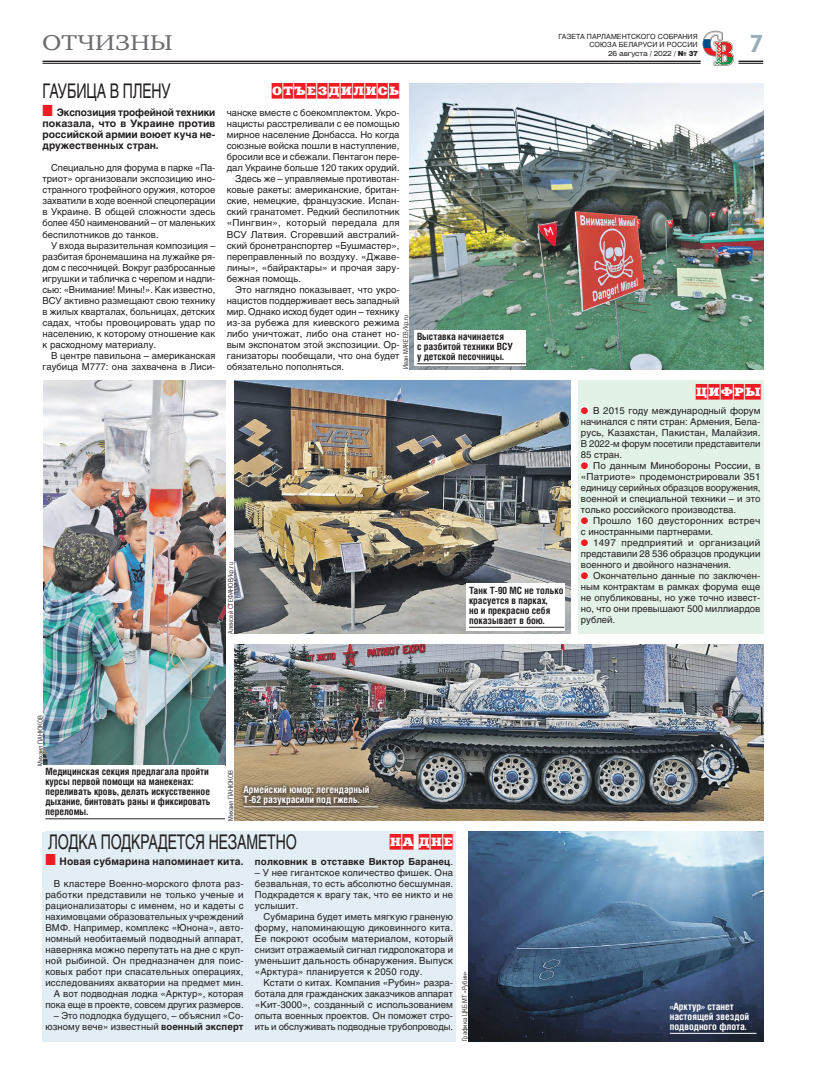
<style>
.page{position:relative;width:820px;height:1078px;background:#fff}
.page>*{position:absolute;margin:0;border:0;box-sizing:border-box;transform-origin:0 0}
.t1{font:700 24px "Paper Gothic";color:#99aeb9}
.t2{font:22px "Charter ITC";letter-spacing:.01em;color:#6c6d70;scale:1.2 1}
.Zag2{font:20px "Helios";letter-spacing:-.01em;color:#231f20;scale:.7 1}
.Rubrika{font:12px "Xenia Cameo C";letter-spacing:.075em;color:#ee1d23;scale:1.2 1}
.t3{font:700 10.2px/11px "Helios";color:#231f20;text-align:justify}
.Fotopodpis{font:700 10px/10px "Helios Cond";color:#231f20}
.Fotopodpis-2{font:700 10px/10px "Helios Cond";color:#fff}
.text2{font:9.5px/11px "Helios";color:#231f20;text-align:justify}
.text2-2{font:700 9.5px "Helios";letter-spacing:.02em;color:#231f20}
.Fotokor{font:7px "Paper Gothic";color:#231f20}
.t4{font:7px "Helios";letter-spacing:.01em;color:#231f20}
.t5{font:7px "Helios Ext";letter-spacing:-.03em;color:#231f20}
.s1{font-family:"Helios";font-weight:900}
.s2{color:#ee1d23}
.s3{font-weight:700}
.s4{font-weight:400}
</style>
<div class="page">
<hr style="left:43px;top:61px;width:657px;height:1px;background:#231f20">
<hr style="left:43px;top:63px;width:657px;height:1px;background:#231f20">
<svg style="left:700px;top:30px;width:63px;height:36px"></svg>
<img style="left:44px;top:380px;width:181px;height:385px">
<img style="left:234px;top:380px;width:336px;height:253px">
<div style="left:578px;top:380px;width:185px;height:253px;background:#e3f2e7"></div>
<div style="left:580px;top:406px;width:9px;height:8px;border:2px solid #fff;border-radius:50%"></div>
<div style="left:580px;top:461px;width:9px;height:8px;border:2px solid #fff;border-radius:50%"></div>
<div style="left:580px;top:516px;width:9px;height:8px;border:2px solid #fff;border-radius:50%"></div>
<div style="left:580px;top:538px;width:9px;height:8px;border:2px solid #fff;border-radius:50%"></div>
<div style="left:580px;top:571px;width:9px;height:8px;border:2px solid #fff;border-radius:50%"></div>
<div style="left:43px;top:831px;width:413px;height:209px;background:#e2eef4"></div>
<img style="left:234px;top:644px;width:529px;height:176px">
<img style="left:468px;top:831px;width:295px;height:209px">
<div style="left:390px;top:833px;width:62px;height:15px;background:#fff"></div>
<img style="left:409px;top:83px;width:354px;height:286px">
<div style="left:695px;top:384px;width:65px;height:15px;background:#fff"></div>
<hr style="left:45px;top:818px;width:180px;height:1px;background:#231f20">
<div style="left:238px;top:780px;width:145px;height:32px;background:#231f20;opacity:.75"></div>
<hr style="left:243px;top:806px;width:135px;height:1px;background:#fff">
<div style="left:466px;top:583px;width:98px;height:47px;background:#fff"></div>
<hr style="left:469px;top:626px;width:95px;height:1px;background:#231f20">
<div style="left:414px;top:330px;width:111px;height:36px;background:#fff"></div>
<hr style="left:417px;top:363px;width:108px;height:1px;background:#231f20">
<hr style="left:669px;top:1032px;width:87px;height:1px;background:#fff">
<p class="t4" style="left:558px;top:32px;width:141px">ГАЗЕТА ПАРЛАМЕНТСКОГО СОБРАНИЯ</p>
<p class="t2" style="left:42px;top:29px;width:110px">ОТЧИЗНЫ</p>
<p class="t4" style="left:589px;top:40px;width:110px">СОЮЗА БЕЛАРУСИ И РОССИИ</p>
<p class="t5" style="left:607px;top:49px;width:91px">26 августа / 2022 / <span class="s1">№ 37</span></p>
<p class="Zag2" style="left:43px;top:78px;width:185px">ГАУБИЦА В ПЛЕНУ</p>
<p class="Rubrika" style="left:272px;top:83px;width:108px">ОТЪЕЗДИЛИСЬ</p>
<p class="t3" style="left:43px;top:107px;width:174px"><span class="s2">■</span> Экспозиция трофейной техники показала, что в Украине против российской армии воюет куча не&shy;дружественных стран.</p>
<p class="text2" style="left:43px;top:162px;width:174px;text-indent:9px">Специально для форума в парке «Па&shy;триот» организовали экспозицию ино&shy;странного трофейного оружия, которое захватили в ходе военной спецоперации в Украине. В общей сложности здесь более 450 наименований – от маленьких беспилотников до танков.</p>
<p class="text2" style="left:43px;top:239px;width:174px;text-indent:9px">У входа выразительная композиция – разбитая бронемашина на лужайке ря&shy;дом с песочницей. Вокруг разбросанные игрушки и табличка с черепом и надпи&shy;сью: «Внимание! Мины!». Как известно, ВСУ активно размещают свою технику в жилых кварталах, больницах, детских садах, чтобы провоцировать удар по населению, к которому отношение как к расходному материалу.</p>
<p class="text2" style="left:43px;top:349px;width:174px;text-align:right">В центре павильона – американская гаубица М777: она захвачена в Лиси-</p>
<p class="text2" style="left:227px;top:107px;width:174px">чанске вместе с боекомплектом. Укро&shy;нацисты расстреливали с ее помощью мирное население Донбасса. Но когда союзные войска пошли в наступление, бросили все и сбежали. Пентагон пере&shy;дал Украине больше 120 таких орудий.</p>
<p class="text2" style="left:227px;top:173px;width:174px;text-indent:9px">Здесь же – управляемые противотан&shy;ковые ракеты: американские, британ&shy;ские, немецкие, французские. Испан&shy;ский гранатомет. Редкий беспилотник «Пингвин», который передала для ВСУ Латвия. Сгоревший австралий&shy;ский бронетранспортер «Бушмастер», переправленный по воздуху. «Джаве&shy;лины», «байрактары» и прочая зару&shy;бежная помощь.</p>
<p class="text2" style="left:227px;top:283px;width:174px;text-indent:9px">Это наглядно показывает, что укро&shy;нацистов поддерживает весь западный мир. Однако исход будет один – технику из-за рубежа для киевского режима либо уничтожат, либо она станет но&shy;вым экспонатом этой экспозиции. Ор&shy;ганизаторы пообещали, что она будет обязательно пополняться.</p>
<p class="Fotokor" style="left:401px;top:369px;width:56px;rotate:-90deg">Иван МАКЕЕВ/kp.ru</p>
<p class="Fotopodpis" style="left:417px;top:332px;width:97px">Выставка начинается<br>с разбитой техники ВСУ у детской песочницы.</p>
<h1 class="t1" style="left:749px;top:30px;width:15px">7</h1>
<p class="Fotokor" style="left:226px;top:633px;width:73px;rotate:-90deg">Алексей СТЕФАНОВ/kp.ru</p>
<p class="Fotopodpis" style="left:469px;top:585px;width:96px">Танк Т-90 МС не только красуется в парках,<br>но и прекрасно себя показывает в бою.</p>
<p class="Rubrika" style="left:695px;top:384px;width:56px">ЦИФРЫ</p>
<p class="text2" style="left:580px;top:404px;width:181px"><span class="s2">●</span> В 2015 году международный форум начинался с пяти стран: Армения, Бела&shy;русь, Казахстан, Пакистан, Малайзия.<br>В 2022-м форум посетили представители 85 стран.</p>
<p class="text2" style="left:580px;top:459px;width:181px"><span class="s2">●</span> По данным Минобороны России, в «Патриоте» продемонстрировали 351 единицу серийных образцов вооружения, военной и специальной техники – и это только российского производства.</p>
<p class="text2" style="left:580px;top:514px;width:181px"><span class="s2">●</span> Прошло 160 двусторонних встреч с иностранными партнерами.</p>
<p class="text2" style="left:580px;top:536px;width:181px"><span class="s2">●</span> 1497 предприятий и организаций представили 28 536 образцов продукции военного и двойного назначения.</p>
<p class="text2" style="left:580px;top:569px;width:181px"><span class="s2">●</span> Окончательно данные по заключен&shy;ным контрактам в рамках форума еще не опубликованы, но уже точно извест&shy;но, что они превышают 500 миллиардов рублей.</p>
<p class="Fotokor" style="left:36px;top:765px;width:52px;rotate:-90deg">Михаил ПАНЮКОВ</p>
<p class="Fotopodpis" style="left:45px;top:766px;width:166px">Медицинская секция предлагала пройти курсы первой помощи на манекенах: переливать кровь, делать искусственное дыхание, бинтовать раны и фиксировать переломы.</p>
<p class="Fotokor" style="left:226px;top:820px;width:52px;rotate:-90deg">Михаил ПАНЮКОВ</p>
<p class="Fotopodpis-2" style="left:243px;top:784px;width:127px">Армейский юмор: легендарный<br>Т-62 разукрасили под гжель.</p>
<p class="Zag2" style="left:48px;top:829px;width:356px">ЛОДКА ПОДКРАДЕТСЯ НЕЗАМЕТНО</p>
<p class="Rubrika" style="left:390px;top:833px;width:54px">НА ДНЕ</p>
<p class="t3" style="left:45px;top:855px;width:200px"><span class="s2">■</span> Новая субмарина напоминает кита.</p>
<p class="text2" style="left:45px;top:877px;width:200px;text-indent:9px">В кластере Военно-морского флота раз&shy;работки представили не только ученые и рационализаторы с именем, но и кадеты с нахимовцами образовательных учреждений ВМФ. Например, комплекс «Юнона», авто&shy;номный необитаемый подводный аппарат, наверняка можно перепутать на дне с круп&shy;ной рыбиной. Он предназначен для поис&shy;ковых работ при спасательных операциях, исследованиях акватории на предмет мин.</p>
<p class="text2" style="left:45px;top:987px;width:200px;text-align:right">А вот подводная лодка «Арктур», которая пока еще в проекте, совсем других размеров.</p>
<p class="text2" style="left:45px;top:1009px;width:200px;text-align:right">– Это подлодка будущего, – объяснил «Со&shy;юзному вече» известный <span class="s3">военный эксперт</span></p>
<p class="text2-2" style="left:255px;top:855px;width:200px">полковник в отставке Виктор Баранец<span class="s4">.</span></p>
<p class="text2" style="left:255px;top:866px;width:200px">– У нее гигантское количество фишек. Она безвальная, то есть абсолютно бесшумная.<br>Подкрадется к врагу так, что ее никто и не услышит.</p>
<p class="text2" style="left:255px;top:910px;width:200px;text-indent:9px">Субмарина будет иметь мягкую граненую форму, напоминающую диковинного кита.<br>Ее покроют особым материалом, который снизит отражаемый сигнал гидролокатора и уменьшит дальность обнаружения. Выпуск «Арктура» планируется к 2050 году.</p>
<p class="text2" style="left:255px;top:976px;width:200px;text-indent:9px">Кстати о китах. Компания «Рубин» разра&shy;ботала для гражданских заказчиков аппарат «Кит-3000», созданный с использованием опыта военных проектов. Он поможет стро&shy;ить и обслуживать подводные трубопроводы.</p>
<p class="Fotokor" style="left:460px;top:1040px;width:71px;rotate:-90deg">Графика ЦКБ МТ «Рубин»</p>
<p class="Fotopodpis-2" style="left:669px;top:1001px;width:81px">«Арктур» станет настоящей звездой подводного флота.</p>
</div>
